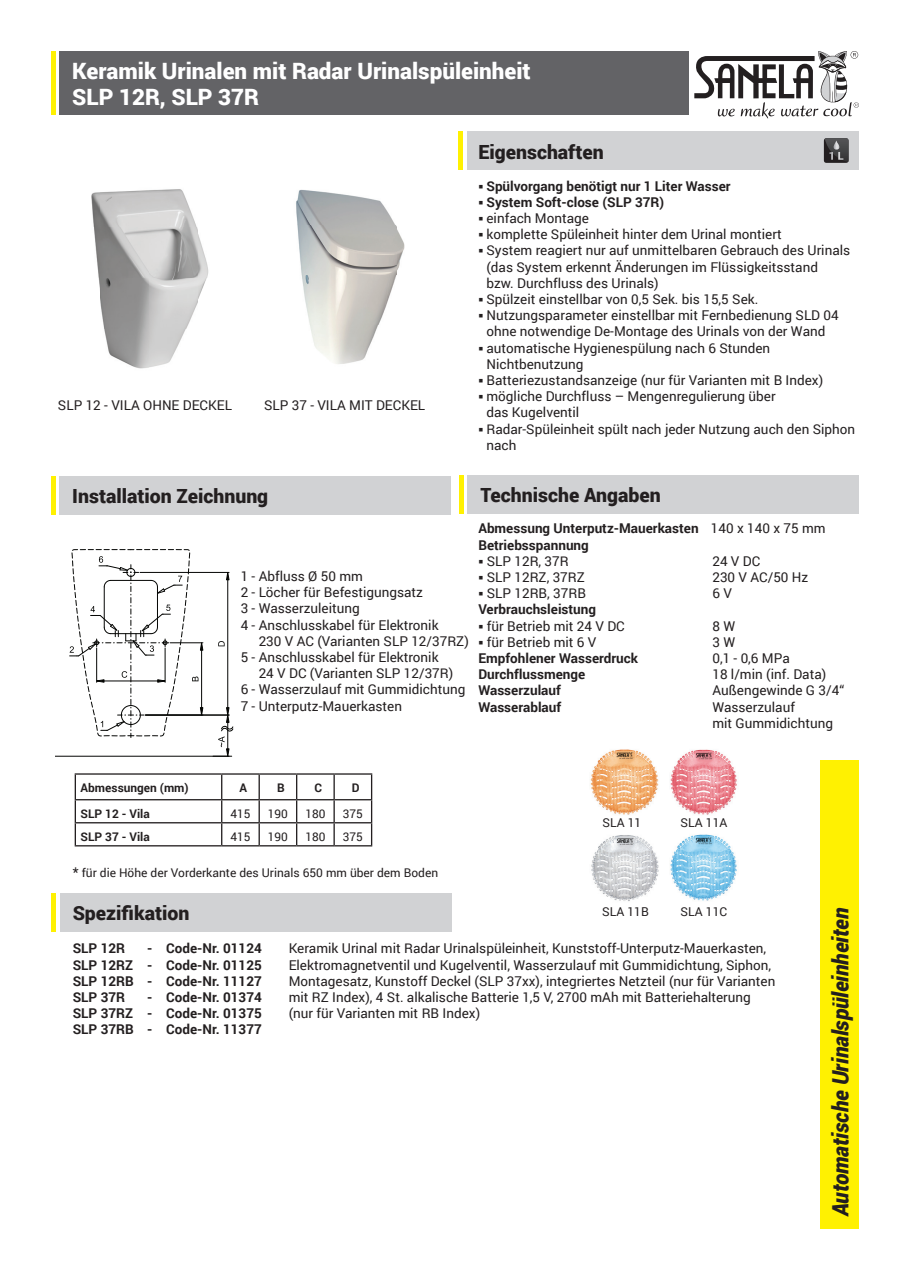
<style>
.page{position:relative;width:910px;height:1280px;background:#fff}
.page>*{position:absolute;margin:0;border:0;box-sizing:border-box;transform-origin:0 0}
.t1{font:900 22.5px/26.2px "Roboto";color:#fff}
.t2{font:italic 900 22.5px "Roboto";letter-spacing:-.005em;color:#231f20;scale:.95 1}
.t3{font:900 19.5px "Roboto";color:#231f20}
.t4{font:13.5px/16.2px "Roboto";color:#231f20}
.t5{font:700 13.5px/16.2px "Roboto";color:#231f20}
.t6{font:12.15px "Roboto";color:#231f20}
.t7{font:12px "Roboto";color:#231f20}
.t8{font:700 11.85px "Roboto";color:#231f20}
.t9{font:11.85px "Roboto";color:#231f20}
.s1{font-weight:400}
.s2{font-size:13.5px}
</style>
<div class="page">
<div style="left:60px;top:51px;width:629px;height:64px;background:#636366"></div>
<div style="left:468px;top:132px;width:391px;height:38px;background:#d1d2d4"></div>
<div style="left:821px;top:760px;width:38px;height:469px;background:#fff101"></div>
<svg style="left:694px;top:51px;width:165px;height:68px"></svg>
<hr style="left:51px;top:51px;width:4px;height:64px;background:#fff101">
<div style="left:468px;top:476px;width:391px;height:38px;background:#d1d2d4"></div>
<hr style="left:459px;top:476px;width:4px;height:38px;background:#fff101">
<hr style="left:458px;top:132px;width:4px;height:38px;background:#fff101">
<svg style="left:824px;top:138px;width:24px;height:25px"></svg>
<svg style="left:825px;top:138px;width:23px;height:24px"></svg>
<div style="left:60px;top:476px;width:391px;height:38px;background:#d1d2d4"></div>
<hr style="left:51px;top:476px;width:4px;height:38px;background:#fff101">
<img style="left:590px;top:749px;width:69px;height:66px">
<img style="left:670px;top:749px;width:67px;height:66px">
<img style="left:591px;top:835px;width:68px;height:66px">
<img style="left:670px;top:834px;width:67px;height:67px">
<img style="left:91px;top:189px;width:118px;height:180px">
<img style="left:296px;top:189px;width:109px;height:175px">
<hr style="left:55px;top:756px;width:177px;height:1px;background:#040503">
<hr style="left:145px;top:715px;width:84px;height:1px;background:#040503">
<hr style="left:140px;top:572px;width:89px;height:1px;background:#040503">
<hr style="left:227px;top:580px;width:1px;height:128px;background:#040503">
<svg style="left:213px;top:708px;width:20px;height:49px"></svg>
<svg style="left:226px;top:572px;width:3px;height:8px"></svg>
<svg style="left:218px;top:641px;width:7px;height:5px"></svg>
<svg style="left:70px;top:549px;width:133px;height:188px"></svg>
<div style="left:60px;top:893px;width:391px;height:39px;background:#d1d2d4"></div>
<div style="left:51px;top:893px;width:5px;height:39px;background:#fff101"></div>
<hr style="left:75px;top:773px;width:147px;height:2px;background:#231f20">
<hr style="left:222px;top:773px;width:37px;height:2px;background:#231f20">
<hr style="left:259px;top:773px;width:38px;height:2px;background:#231f20">
<hr style="left:297px;top:773px;width:37px;height:2px;background:#231f20">
<hr style="left:334px;top:773px;width:38px;height:2px;background:#231f20">
<hr style="left:333px;top:775px;width:2px;height:24px;background:#231f20">
<hr style="left:75px;top:799px;width:147px;height:1px;background:#231f20">
<hr style="left:222px;top:799px;width:37px;height:1px;background:#231f20">
<hr style="left:259px;top:799px;width:38px;height:1px;background:#231f20">
<hr style="left:297px;top:799px;width:37px;height:1px;background:#231f20">
<hr style="left:334px;top:799px;width:38px;height:1px;background:#231f20">
<hr style="left:333px;top:800px;width:2px;height:22px;background:#231f20">
<hr style="left:75px;top:822px;width:147px;height:1px;background:#231f20">
<svg style="left:75px;top:775px;width:1px;height:70px"></svg>
<hr style="left:222px;top:822px;width:37px;height:1px;background:#231f20">
<svg style="left:221px;top:775px;width:1px;height:70px"></svg>
<hr style="left:259px;top:822px;width:38px;height:1px;background:#231f20">
<svg style="left:259px;top:775px;width:1px;height:70px"></svg>
<hr style="left:297px;top:822px;width:37px;height:1px;background:#231f20">
<svg style="left:296px;top:775px;width:1px;height:70px"></svg>
<hr style="left:334px;top:822px;width:38px;height:1px;background:#231f20">
<hr style="left:333px;top:823px;width:2px;height:22px;background:#231f20">
<svg style="left:371px;top:775px;width:1px;height:70px"></svg>
<hr style="left:75px;top:845px;width:147px;height:1px;background:#231f20">
<hr style="left:222px;top:845px;width:37px;height:1px;background:#231f20">
<hr style="left:259px;top:845px;width:38px;height:1px;background:#231f20">
<hr style="left:297px;top:845px;width:37px;height:1px;background:#231f20">
<hr style="left:334px;top:845px;width:38px;height:1px;background:#231f20">
<h1 class="t1" style="left:72px;top:57px;width:460px">Keramik Urinalen mit Radar Urinalspüleinheit<br>SLP 12R, SLP 37R</h1>
<h2 class="t3" style="left:478px;top:138px;width:127px">Eigenschaften</h2>
<p class="t4" style="left:58px;top:397px;width:176px">SLP 12 - VILA OHNE DECKEL</p>
<p class="t4" style="left:264px;top:397px;width:163px">SLP 37 - VILA MIT DECKEL</p>
<p class="t5" style="left:478px;top:177px;width:254px">○ Spülvorgang benötigt nur 1 Liter Wasser</p>
<p class="t5" style="left:478px;top:193px;width:187px">○ System Soft-close (SLP 37R)</p>
<p class="t4" style="left:478px;top:210px;width:112px">○ einfach Montage</p>
<p class="t4" style="left:478px;top:226px;width:305px">○ komplette Spüleinheit hinter dem Urinal montiert</p>
<p class="t4" style="left:486px;top:242px;width:365px;text-indent:-8px">○ System reagiert nur auf unmittelbaren Gebrauch des Urinals (das System erkennt Änderungen im Flüssigkeitsstand<br>bzw. Durchfluss des Urinals)</p>
<p class="t4" style="left:478px;top:291px;width:281px">○ Spülzeit einstellbar von 0,5 Sek. bis 15,5 Sek.</p>
<p class="t4" style="left:478px;top:307px;width:362px;text-align:center">○ Nutzungsparameter einstellbar mit Fernbedienung SLD 04 ohne notwendige De-Montage des Urinals von der Wand</p>
<p class="t4" style="left:486px;top:339px;width:285px;text-indent:-8px">○ automatische Hygienespülung nach 6 Stunden<br>Nichtbenutzung</p>
<p class="t4" style="left:478px;top:372px;width:346px">○ Batteriezustandsanzeige (nur für Varianten mit B Index)</p>
<p class="t4" style="left:486px;top:388px;width:291px;text-indent:-8px">○ mögliche Durchfluss – Mengenregulierung über das Kugelventil</p>
<p class="t4" style="left:486px;top:420px;width:370px;text-indent:-8px">○ Radar-Spüleinheit spült nach jeder Nutzung auch den Siphon nach</p>
<h2 class="t3" style="left:72px;top:482px;width:197px">Installation Zeichnung</h2>
<p class="t4" style="left:241px;top:567px;width:124px">1 - Abfluss Ø 50 mm</p>
<p class="t4" style="left:241px;top:584px;width:184px">2 - Löcher für Befestigungsatz</p>
<p class="t4" style="left:241px;top:600px;width:121px">3 - Wasserzuleitung</p>
<p class="t4" style="left:241px;top:616px;width:199px">4 - Anschlusskabel für Elektronik</p>
<p class="t4" style="left:259px;top:632px;width:212px">230 V AC (Varianten SLP 12/37RZ)</p>
<p class="t4" style="left:241px;top:648px;width:199px">5 - Anschlusskabel für Elektronik</p>
<p class="t4" style="left:259px;top:665px;width:196px">24 V DC (Varianten SLP 12/37R)</p>
<p class="t4" style="left:241px;top:681px;width:226px">6 - Wasserzulauf mit Gummidichtung</p>
<p class="t4" style="left:241px;top:697px;width:163px">7 - Unterputz-Mauerkasten</p>
<h2 class="t3" style="left:480px;top:482px;width:182px">Technische Angaben</h2>
<p class="t5" style="left:478px;top:520px;width:349px">Abmessung Unterputz-Mauerkasten <span class="s1">140 x 140 x 75 mm<br></span>Betriebsspannung</p>
<p class="t4" style="left:478px;top:552px;width:92px">○ SLP 12R, 37R</p>
<p class="t4" style="left:712px;top:552px;width:49px">24 V DC</p>
<p class="t4" style="left:478px;top:569px;width:108px">○ SLP 12RZ, 37RZ</p>
<p class="t4" style="left:712px;top:569px;width:97px">230 V AC/50 Hz</p>
<p class="t4" style="left:478px;top:585px;width:109px">○ SLP 12RB, 37RB</p>
<p class="t4" style="left:712px;top:585px;width:21px">6 V</p>
<p class="t5" style="left:478px;top:601px;width:119px">Verbrauchsleistung</p>
<p class="t4" style="left:478px;top:617px;width:148px">○ für Betrieb mit 24 V DC</p>
<p class="t4" style="left:712px;top:617px;width:24px">8 W</p>
<p class="t4" style="left:478px;top:633px;width:120px">○ für Betrieb mit 6 V</p>
<p class="t4" style="left:712px;top:633px;width:24px">3 W</p>
<p class="t5" style="left:478px;top:650px;width:161px">Empfohlener Wasserdruck</p>
<p class="t4" style="left:712px;top:650px;width:79px">0,1 - 0,6 MPa</p>
<p class="t5" style="left:478px;top:666px;width:108px">Durchflussmenge</p>
<p class="t4" style="left:712px;top:666px;width:115px">18 l/min (inf. Data)</p>
<p class="t5" style="left:478px;top:682px;width:84px">Wasserzulauf</p>
<p class="t4" style="left:712px;top:682px;width:133px">Außengewinde G 3/4“</p>
<p class="t5" style="left:478px;top:698px;width:84px">Wasserablauf</p>
<p class="t4" style="left:712px;top:698px;width:122px">Wasserzulauf<br>mit Gummidichtung</p>
<p class="t8" style="left:81px;top:779px;width:110px">Abmessungen (mm)</p>
<p class="t8" style="left:240px;top:779px;width:9px">A</p>
<p class="t8" style="left:277px;top:779px;width:9px">B</p>
<p class="t8" style="left:315px;top:779px;width:9px">C</p>
<p class="t8" style="left:352px;top:779px;width:9px">D</p>
<p class="t8" style="left:81px;top:805px;width:71px">SLP 12 - Vila</p>
<p class="t9" style="left:230px;top:805px;width:22px">415</p>
<p class="t9" style="left:268px;top:805px;width:22px">190</p>
<p class="t9" style="left:305px;top:805px;width:22px">180</p>
<p class="t9" style="left:343px;top:805px;width:22px">375</p>
<p class="t8" style="left:81px;top:828px;width:71px">SLP 37 - Vila</p>
<p class="t9" style="left:230px;top:828px;width:22px">415</p>
<p class="t9" style="left:268px;top:828px;width:22px">190</p>
<p class="t9" style="left:305px;top:828px;width:22px">180</p>
<p class="t9" style="left:343px;top:828px;width:22px">375</p>
<p class="t7" style="left:73px;top:864px;width:367px"><span class="s2">*</span> für die Höhe der Vorderkante des Urinals 650 mm über dem Boden</p>
<p class="t6" style="left:602px;top:814px;width:41px">SLA 11</p>
<p class="t6" style="left:680px;top:814px;width:48px">SLA 11A</p>
<h2 class="t3" style="left:73px;top:899px;width:118px">Spezifikation</h2>
<p class="t6" style="left:602px;top:903px;width:48px">SLA 11B</p>
<p class="t6" style="left:680px;top:903px;width:48px">SLA 11C</p>
<p class="t5" style="left:73px;top:940px;width:54px">SLP 12R</p>
<p class="t5" style="left:147px;top:940px;width:116px">- Code-Nr. 01124</p>
<p class="t4" style="left:289px;top:940px;width:479px">Keramik Urinal mit Radar Urinalspüleinheit, Kunststoff-Unterputz-Mauerkasten,</p>
<p class="t5" style="left:73px;top:956px;width:191px">SLP 12RZ - Code-Nr. 01125</p>
<p class="t4" style="left:289px;top:956px;width:484px">Elektromagnetventil und Kugelventil, Wasserzulauf mit Gummidichtung, Siphon,</p>
<p class="t5" style="left:73px;top:972px;width:191px">SLP 12RB - Code-Nr. 11127</p>
<p class="t4" style="left:289px;top:972px;width:488px">Montagesatz, Kunstoff Deckel (SLP 37xx), integriertes Netzteil (nur für Varianten</p>
<p class="t5" style="left:73px;top:989px;width:54px">SLP 37R</p>
<p class="t5" style="left:147px;top:989px;width:116px">- Code-Nr. 01374</p>
<p class="t4" style="left:289px;top:989px;width:464px">mit RZ Index), 4 St. alkalische Batterie 1,5 V, 2700 mAh mit Batteriehalterung</p>
<p class="t5" style="left:73px;top:1005px;width:191px">SLP 37RZ - Code-Nr. 01375</p>
<p class="t4" style="left:289px;top:1005px;width:193px">(nur für Varianten mit RB Index)</p>
<p class="t5" style="left:73px;top:1021px;width:191px">SLP 37RB - Code-Nr. 11377</p>
<h1 class="t2" style="left:825px;top:1216px;width:326px;rotate:-90deg">Automatische Urinalspüleinheiten</h1>
</div>
